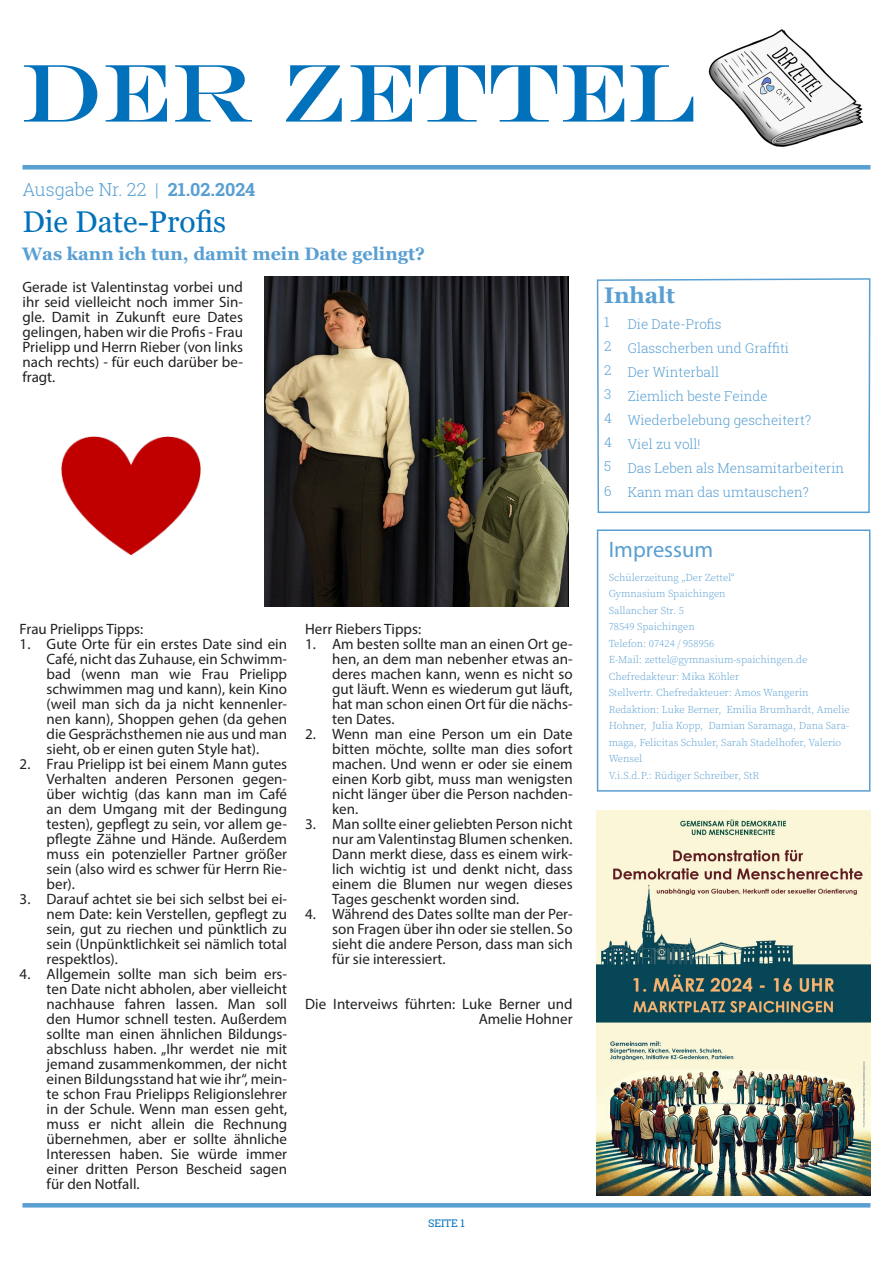
<style>
.page{position:relative;width:893px;height:1263px;background:#fff}
.page>*{position:absolute;margin:0;border:0;box-sizing:border-box;transform-origin:0 0}
.Untertitel_Zeitschrift___Gelb{font:82.5px "Engravers";color:#0071ba}
.Untertitel_Zeitschrift___Gelb-2{font:30px "Georgia";color:#0071ba}
.Untertitel_Zeitschrift___Gelb-3{font:22.5px "Myriad Pro";color:#599fd2}
.Untertitel_Zeitschrift___Gelb-4{font:700 22.5px "Georgia";color:#599fd2}
.Untertitel_Zeitschrift___Gelb-5{font:700 18px "Georgia";color:#599fd2}
.Untertitel_Zeitschrift___Gelb-6{font:300 18px "Roboto Slab";color:#599fd2}
.t1{font:15px/15px "Myriad Pro";color:#231f20;text-align:justify}
.Untertitel_Zeitschrift___Gelb-7{font:300 13.5px "Roboto Slab";color:#599fd2}
.Untertitel_Zeitschrift___Gelb-8{font:300 10.5px/16.5px "Source Serif Pro";color:#599fd2}
.Seitenzahl{font:10.5px "Roboto Slab";color:#0071ba}
.s1{font-weight:700}
</style>
<div class="page">
<svg style="left:596px;top:278px;width:275px;height:236px"></svg>
<div style="left:22px;top:165px;width:848px;height:5px;background:#599fd2"></div>
<hr style="left:22px;top:1203px;width:848px;height:4px;background:#599fd2">
<div style="left:597px;top:529px;width:273px;height:263px;border:2px solid #599fd2"></div>
<img style="left:708px;top:29px;width:156px;height:118px">
<img style="left:264px;top:277px;width:305px;height:329px">
<img style="left:61px;top:437px;width:139px;height:117px">
<img style="left:597px;top:810px;width:273px;height:386px">
<p class="Untertitel_Zeitschrift___Gelb" style="left:21px;top:44px;width:676px">DER ZETTEL</p>
<p class="Untertitel_Zeitschrift___Gelb-6" style="left:22px;top:177px;width:234px">Ausgabe Nr. 22 | <span class="s1">21.02.2024</span></p>
<p class="Untertitel_Zeitschrift___Gelb-2" style="left:22px;top:204px;width:205px">Die Date-Profis</p>
<p class="Untertitel_Zeitschrift___Gelb-5" style="left:22px;top:242px;width:405px">Was kann ich tun, damit mein Date gelingt?</p>
<p class="t1" style="left:22px;top:279px;width:222px">Gerade ist Valentinstag vorbei und ihr seid vielleicht noch immer Sin&shy;gle. Damit in Zukunft eure Dates gelingen, haben wir die Profis - Frau Prielipp und Herrn Rieber (von links nach rechts) - für euch darüber be&shy;fragt.</p>
<p class="t1" style="left:20px;top:621px;width:125px">Frau Prielipps Tipps:</p>
<p class="t1" style="left:47px;top:636px;width:242px;text-indent:-27px">1. Gute Orte für ein erstes Date sind ein Café, nicht das Zuhause, ein Schwimm&shy;bad (wenn man wie Frau Prielipp schwimmen mag und kann), kein Kino (weil man sich da ja nicht kennenler&shy;nen kann), Shoppen gehen (da gehen die Gesprächsthemen nie aus und man sieht, ob er einen guten Style hat).</p>
<p class="t1" style="left:47px;top:756px;width:242px;text-indent:-27px">2. Frau Prielipp ist bei einem Mann gutes Verhalten anderen Personen gegen&shy;über wichtig (das kann man im Café an dem Umgang mit der Bedingung testen), gepflegt zu sein, vor allem ge&shy;pflegte Zähne und Hände. Außerdem muss ein potenzieller Partner größer sein (also wird es schwer für Herrn Rie&shy;ber).</p>
<p class="t1" style="left:47px;top:891px;width:242px;text-indent:-27px">3. Darauf achtet sie bei sich selbst bei ei&shy;nem Date: kein Verstellen, gepflegt zu sein, gut zu riechen und pünktlich zu sein (Unpünktlichkeit sei nämlich total respektlos).</p>
<p class="t1" style="left:47px;top:966px;width:242px;text-indent:-27px">4. Allgemein sollte man sich beim ers&shy;ten Date nicht abholen, aber vielleicht nachhause fahren lassen. Man soll den Humor schnell testen. Außerdem sollte man einen ähnlichen Bildungs&shy;abschluss haben. „Ihr werdet nie mit jemand zusammenkommen, der nicht einen Bildungsstand hat wie ihr“, mein&shy;te schon Frau Prielipps Religionslehrer in der Schule. Wenn man essen geht, muss er nicht allein die Rechnung übernehmen, aber er sollte ähnliche Interessen haben. Sie würde immer einer dritten Person Bescheid sagen für den Notfall.</p>
<p class="t1" style="left:305px;top:621px;width:117px">Herr Riebers Tipps:</p>
<p class="t1" style="left:332px;top:636px;width:242px;text-indent:-27px">1. Am besten sollte man an einen Ort ge&shy;hen, an dem man nebenher etwas an&shy;deres machen kann, wenn es nicht so gut läuft. Wenn es wiederum gut läuft, hat man schon einen Ort für die nächs&shy;ten Dates.</p>
<p class="t1" style="left:332px;top:726px;width:242px;text-indent:-27px">2. Wenn man eine Person um ein Date bitten möchte, sollte man dies sofort machen. Und wenn er oder sie einem einen Korb gibt, muss man wenigsten nicht länger über die Person nachden&shy;ken.</p>
<p class="t1" style="left:332px;top:816px;width:242px;text-indent:-27px">3. Man sollte einer geliebten Person nicht nur am Valentinstag Blumen schenken.<br>Dann merkt diese, dass es einem wirk&shy;lich wichtig ist und denkt nicht, dass einem die Blumen nur wegen dieses Tages geschenkt worden sind.</p>
<p class="t1" style="left:332px;top:906px;width:242px;text-indent:-27px">4. Während des Dates sollte man der Per&shy;son Fragen über ihn oder sie stellen. So sieht die andere Person, dass man sich für sie interessiert.</p>
<p class="t1" style="left:305px;top:996px;width:269px;text-align:right">Die Interveiws führten: Luke Berner und<br>Amelie Hohner</p>
<p class="Seitenzahl" style="left:428px;top:1216px;width:38px">SEITE 1</p>
<p class="Untertitel_Zeitschrift___Gelb-4" style="left:604px;top:281px;width:72px">Inhalt</p>
<p class="Untertitel_Zeitschrift___Gelb-7" style="left:604px;top:313px;width:7px">1</p>
<p class="Untertitel_Zeitschrift___Gelb-7" style="left:604px;top:337px;width:9px">2</p>
<p class="Untertitel_Zeitschrift___Gelb-7" style="left:604px;top:361px;width:9px">2</p>
<p class="Untertitel_Zeitschrift___Gelb-7" style="left:604px;top:385px;width:9px">3</p>
<p class="Untertitel_Zeitschrift___Gelb-7" style="left:604px;top:409px;width:9px">4</p>
<p class="Untertitel_Zeitschrift___Gelb-7" style="left:604px;top:433px;width:9px">4</p>
<p class="Untertitel_Zeitschrift___Gelb-7" style="left:604px;top:457px;width:9px">5</p>
<p class="Untertitel_Zeitschrift___Gelb-7" style="left:604px;top:481px;width:9px">6</p>
<p class="Untertitel_Zeitschrift___Gelb-7" style="left:628px;top:315px;width:96px">Die Date-Profis</p>
<p class="Untertitel_Zeitschrift___Gelb-7" style="left:628px;top:339px;width:163px">Glasscherben und Graffiti</p>
<p class="Untertitel_Zeitschrift___Gelb-7" style="left:628px;top:363px;width:93px">Der Winterball</p>
<p class="Untertitel_Zeitschrift___Gelb-7" style="left:628px;top:387px;width:142px">Ziemlich beste Feinde</p>
<p class="Untertitel_Zeitschrift___Gelb-7" style="left:628px;top:411px;width:185px">Wiederbelebung gescheitert?</p>
<p class="Untertitel_Zeitschrift___Gelb-7" style="left:628px;top:435px;width:74px">Viel zu voll!</p>
<p class="Untertitel_Zeitschrift___Gelb-7" style="left:628px;top:459px;width:218px">Das Leben als Mensamitarbeiterin</p>
<p class="Untertitel_Zeitschrift___Gelb-7" style="left:628px;top:483px;width:183px">Kann man das umtauschen?</p>
<p class="Untertitel_Zeitschrift___Gelb-3" style="left:609px;top:535px;width:106px">Impressum</p>
<p class="Untertitel_Zeitschrift___Gelb-8" style="left:609px;top:569px;width:128px">Schülerzeitung „Der Zettel“</p>
<p class="Untertitel_Zeitschrift___Gelb-8" style="left:609px;top:586px;width:118px">Gymnasium Spaichingen</p>
<p class="Untertitel_Zeitschrift___Gelb-8" style="left:609px;top:602px;width:77px">Sallancher Str. 5</p>
<p class="Untertitel_Zeitschrift___Gelb-8" style="left:609px;top:619px;width:88px">78549 Spaichingen</p>
<p class="Untertitel_Zeitschrift___Gelb-8" style="left:609px;top:635px;width:107px">Telefon: 07424 / 958956</p>
<p class="Untertitel_Zeitschrift___Gelb-8" style="left:609px;top:652px;width:200px">E-Mail: zettel@gymnasium-spaichingen.de</p>
<p class="Untertitel_Zeitschrift___Gelb-8" style="left:609px;top:668px;width:132px">Chefredakteur: Mika Köhler</p>
<p class="Untertitel_Zeitschrift___Gelb-8" style="left:609px;top:685px;width:201px">Stellvertr. Chefredakteuer: Amos Wangerin</p>
<p class="Untertitel_Zeitschrift___Gelb-8" style="left:609px;top:701px;width:243px">Redaktion: Luke Berner, Emilia Brumhardt, Amelie Hohner, Julia Kopp, Damian Saramaga, Dana Sara&shy;maga, Felicitas Schuler, Sarah Stadelhofer, Valerio Wensel</p>
<p class="Untertitel_Zeitschrift___Gelb-8" style="left:609px;top:767px;width:152px">V.i.S.d.P.: Rüdiger Schreiber, StR</p>
</div>
